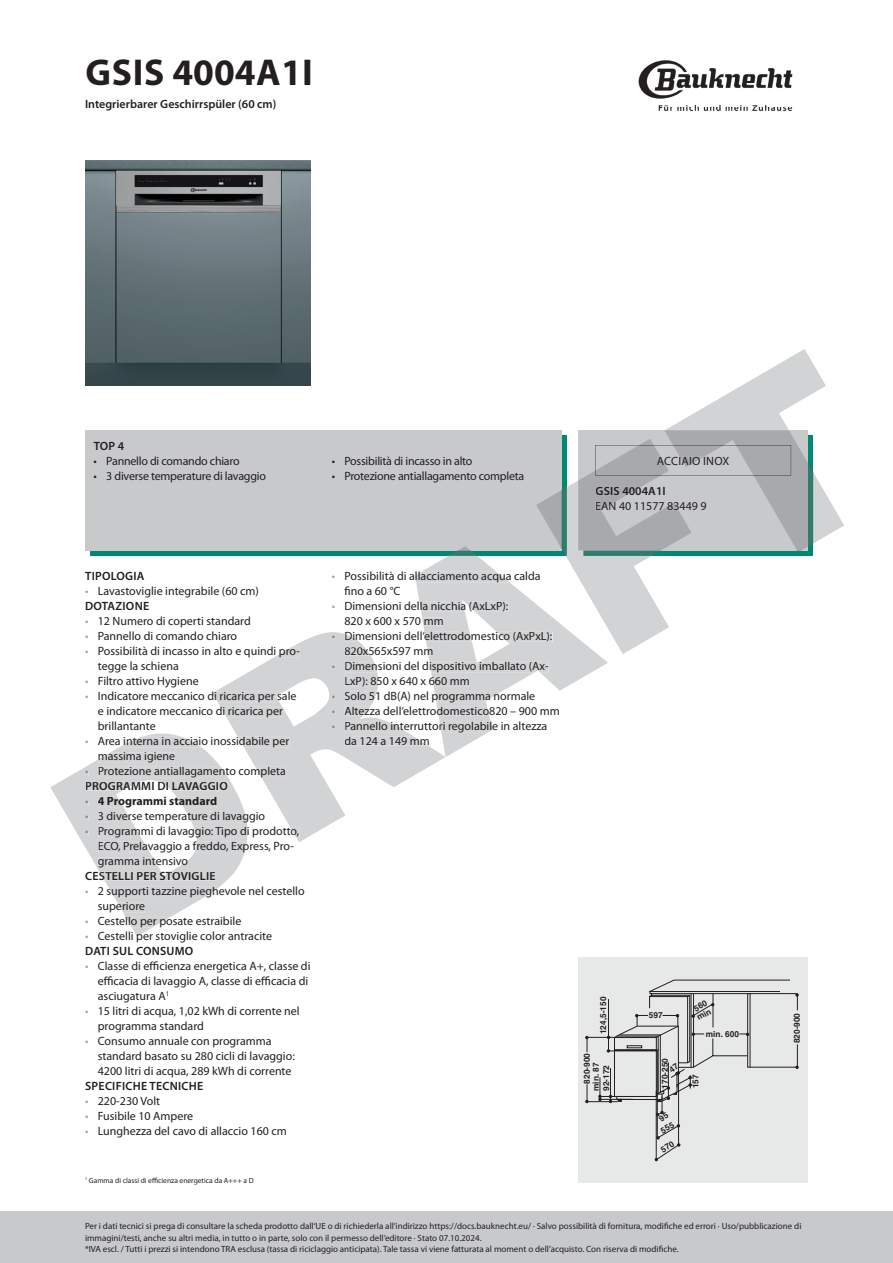
<style>
.page{position:relative;width:893px;height:1263px;background:#fff}
.page>*{position:absolute;margin:0;border:0;box-sizing:border-box;transform-origin:0 0}
.t1{font:700 37.5px "Myriad Pro";letter-spacing:.01em;color:#231f20}
.t2{font:12px/15px "Myriad Pro";color:#231f20}
.t3{font:12px "Myriad Pro";letter-spacing:-.02em;color:#231f20}
.t4{font:600 12px "Myriad Pro";letter-spacing:.02em;color:#231f20}
.t5{font:600 12px "Myriad Pro";color:#231f20}
.t6{font:700 12px "Myriad Pro";color:#231f20}
.t7{font:12px "Myriad Pro";letter-spacing:.02em;color:#231f20}
.t8{font:12px/15px "Myriad Pro";color:#9ea0a2}
.t9{font:12px/15px "Myriad Pro";color:#888a8c;text-align:justify}
.t10{font:9px/11.2px "Myriad Pro";color:#231f20}
.t11{font:700 8.25px "Helvetica";color:#231f20}
.t12{font:7.5px "Myriad Pro";color:#231f20}
.s1{color:#9ea0a2}
.s2{font-weight:600}
.s3{font-weight:400;color:#888a8c}
.s4{color:#888a8c}
</style>
<div class="page">
<img style="left:638px;top:60px;width:155px;height:52px">
<div style="left:0;top:1212px;width:893px;height:51px;background:#c7c9cb"></div>
<img style="left:85px;top:160px;width:226px;height:225px">
<svg style="left:90px;top:550px;width:255px;height:6px;background:#219280"></svg>
<div style="left:85px;top:430px;width:476px;height:120px;background:#c7c9cb"></div>
<div style="left:578px;top:958px;width:230px;height:225px;background:#e7e8e8"></div>
<svg style="left:215px;top:632px;width:230px;height:210px"></svg>
<svg style="left:273px;top:647px;width:27px;height:11px"></svg>
<svg style="left:212px;top:692px;width:72px;height:26px;background:#d8d9da"></svg>
<svg style="left:50px;top:733px;width:249px;height:203px"></svg>
<svg style="left:332px;top:636px;width:3px;height:4px"></svg>
<svg style="left:332px;top:666px;width:3px;height:4px"></svg>
<svg style="left:332px;top:696px;width:3px;height:4px"></svg>
<svg style="left:332px;top:711px;width:3px;height:4px"></svg>
<svg style="left:332px;top:726px;width:3px;height:4px"></svg>
<svg style="left:345px;top:349px;width:499px;height:408px"></svg>
<svg style="left:585px;top:980px;width:214px;height:181px"></svg>
<h1 class="t1" style="left:85px;top:48px;width:229px">GSIS 4004A1I</h1>
<p class="t5" style="left:85px;top:97px;width:193px">Integrierbarer Geschirrspüler (60 cm)</p>
<p class="t4" style="left:94px;top:439px;width:32px">TOP 4</p>
<p class="t3" style="left:94px;top:454px;width:148px">• Pannello di comando chiaro</p>
<p class="t3" style="left:94px;top:469px;width:174px">• 3 diverse temperature di lavaggio</p>
<p class="t3" style="left:332px;top:454px;width:142px">• Possibilità di incasso in alto</p>
<p class="t3" style="left:332px;top:469px;width:194px">• Protezione antiallagamento completa</p>
<p class="t4" style="left:85px;top:570px;width:61px">TIPOLOGIA</p>
<p class="t2" style="left:85px;top:584px;width:175px"><span class="s1">•</span> Lavastoviglie integrabile (60 cm)<br><span class="s2">DOTAZIONE</span></p>
<p class="t2" style="left:85px;top:614px;width:167px"><span class="s1">•</span> 12 Numero di coperti standard</p>
<p class="t2" style="left:85px;top:629px;width:154px"><span class="s1">•</span> Pannello di comando chiaro <span class="s1">•</span></p>
<p class="t2" style="left:98px;top:659px;width:83px">tegge la schiena</p>
<p class="t2" style="left:85px;top:674px;width:115px"><span class="s1">•</span> Filtro attivo Hygiene <span class="s1">•</span></p>
<p class="t2" style="left:98px;top:719px;width:59px">brillantante</p>
<p class="t8" style="left:85px;top:734px;width:5px">•</p>
<p class="t2" style="left:98px;top:644px;width:204px">Possibilità di incasso in alto e quindi pro-</p>
<p class="t2" style="left:98px;top:689px;width:200px">Indicatore meccanico di ricarica per sale e indicatore meccanico di ricarica per</p>
<p class="t2" style="left:98px;top:734px;width:193px">Area interna in acciaio inossidabile per</p>
<p class="t2" style="left:98px;top:764px;width:190px">Protezione antiallagamento completa</p>
<p class="t2" style="left:98px;top:749px;width:79px">massima igiene</p>
<p class="t9" style="left:85px;top:764px;width:5px">•</p>
<p class="t4" style="left:85px;top:780px;width:144px">PROGRAMMI DI LAVAGGIO</p>
<p class="t6" style="left:85px;top:793px;width:134px"><span class="s3">•</span> 4 Programmi standard</p>
<p class="t2" style="left:85px;top:809px;width:182px"><span class="s4">•</span> 3 diverse temperature di lavaggio <span class="s4">•</span></p>
<p class="t2" style="left:98px;top:839px;width:198px">ECO, Prelavaggio a freddo, Express, Pro&shy;gramma intensivo</p>
<p class="t4" style="left:85px;top:870px;width:132px">CESTELLI PER STOVIGLIE</p>
<p class="t2" style="left:98px;top:884px;width:208px">2 supporti tazzine pieghevole nel cestello superiore<br>Cestello per posate estraibile<br>Cestelli per stoviglie color antracite</p>
<p class="t2" style="left:98px;top:824px;width:203px">Programmi di lavaggio: Tipo di prodotto,</p>
<p class="t8" style="left:85px;top:884px;width:5px">•</p>
<p class="t8" style="left:85px;top:914px;width:5px">• •</p>
<p class="t4" style="left:85px;top:945px;width:110px">DATI SUL CONSUMO</p>
<p class="t2" style="left:98px;top:959px;width:214px;text-indent:-13px"><span class="s1">•</span> Classe di efficienza energetica A+, classe di efficacia di lavaggio A, classe di efficacia di asciugatura A<sup>1</sup></p>
<p class="t2" style="left:98px;top:1004px;width:203px;text-indent:-13px"><span class="s1">•</span> 15 litri di acqua, 1,02 kWh di corrente nel programma standard</p>
<p class="t2" style="left:98px;top:1034px;width:199px;text-indent:-13px"><span class="s1">•</span> Consumo annuale con programma standard basato su 280 cicli di lavaggio:<br>4200 litri di acqua, 289 kWh di corrente</p>
<p class="t4" style="left:85px;top:1080px;width:120px">SPECIFICHE TECNICHE</p>
<p class="t2" style="left:85px;top:1094px;width:77px"><span class="s1">•</span> 220-230 Volt</p>
<p class="t2" style="left:85px;top:1109px;width:110px"><span class="s1">•</span> Fusibile 10 Ampere</p>
<p class="t2" style="left:85px;top:1124px;width:203px"><span class="s1">•</span> Lunghezza del cavo di allaccio 160 cm</p>
<p class="t12" style="left:85px;top:1176px;width:170px"><sup>1</sup> Gamma di classi di efficienza energetica da A+++ a D</p>
<p class="t8" style="left:332px;top:569px;width:5px">•</p>
<p class="t8" style="left:332px;top:599px;width:5px">•</p>
<p class="t9" style="left:332px;top:629px;width:5px">•</p>
<p class="t9" style="left:332px;top:659px;width:5px">•</p>
<p class="t9" style="left:332px;top:689px;width:5px">• • •</p>
<p class="t2" style="left:344px;top:569px;width:198px">Possibilità di allacciamento acqua calda</p>
<p class="t2" style="left:344px;top:599px;width:217px">Dimensioni della nicchia (AxLxP):<br>820 x 600 x 570 mm<br>Dimensioni dell‘elettrodomestico (AxPxL):<br>820x565x597 mm<br>Dimensioni del dispositivo imballato (Ax-LxP): 850 x 640 x 660 mm<br>Solo 51 dB(A) nel programma normale Altezza dell‘elettrodomestico820 – 900 mm Pannello interruttori regolabile in altezza</p>
<p class="t2" style="left:344px;top:584px;width:58px">fino a 60 °C</p>
<p class="t2" style="left:344px;top:734px;width:87px">da 124 a 149 mm</p>
<p class="t7" style="left:657px;top:454px;width:74px">ACCIAIO INOX</p>
<p class="t4" style="left:595px;top:484px;width:72px">GSIS 4004A1I</p>
<p class="t2" style="left:595px;top:499px;width:113px">EAN 40 11577 83449 9</p>
<p class="t11" style="left:597px;top:1034px;width:39px;rotate:-90deg">124,5-150</p>
<p class="t11" style="left:600px;top:1091px;width:27px;rotate:-90deg">92-172</p>
<p class="t11" style="left:649px;top:1008px;width:15px">597</p>
<p class="t11" style="left:580px;top:1083px;width:32px;rotate:-90deg">820-900</p>
<p class="t11" style="left:589px;top:1091px;width:30px;rotate:-90deg">min. 87</p>
<p class="t11" style="left:658px;top:1088px;width:32px;rotate:-90deg">170-250</p>
<p class="t11" style="left:706px;top:1027px;width:35px">min. 600</p>
<p class="t11" style="left:689px;top:1088px;width:15px;rotate:-90deg">157</p>
<p class="t11" style="left:790px;top:1043px;width:32px;rotate:-90deg">820-900</p>
<p class="t10" style="left:85px;top:1221px;width:718px">Per i dati tecnici si prega di consultare la scheda prodotto dall‘UE o di richiederla all‘indirizzo https://docs.bauknecht.eu/ · Salvo possibilità di fornitura, modifiche ed errori · Uso/pubblicazione di immagini/testi, anche su altri media, in tutto o in parte, solo con il permesso dell‘editore · Stato 07.10.2024.<br>*IVA escl. / Tutti i prezzi si intendono TRA esclusa (tassa di riciclaggio anticipata). Tale tassa vi viene fatturata al moment o dell’acquisto. Con riserva di modifiche.</p>
</div>
